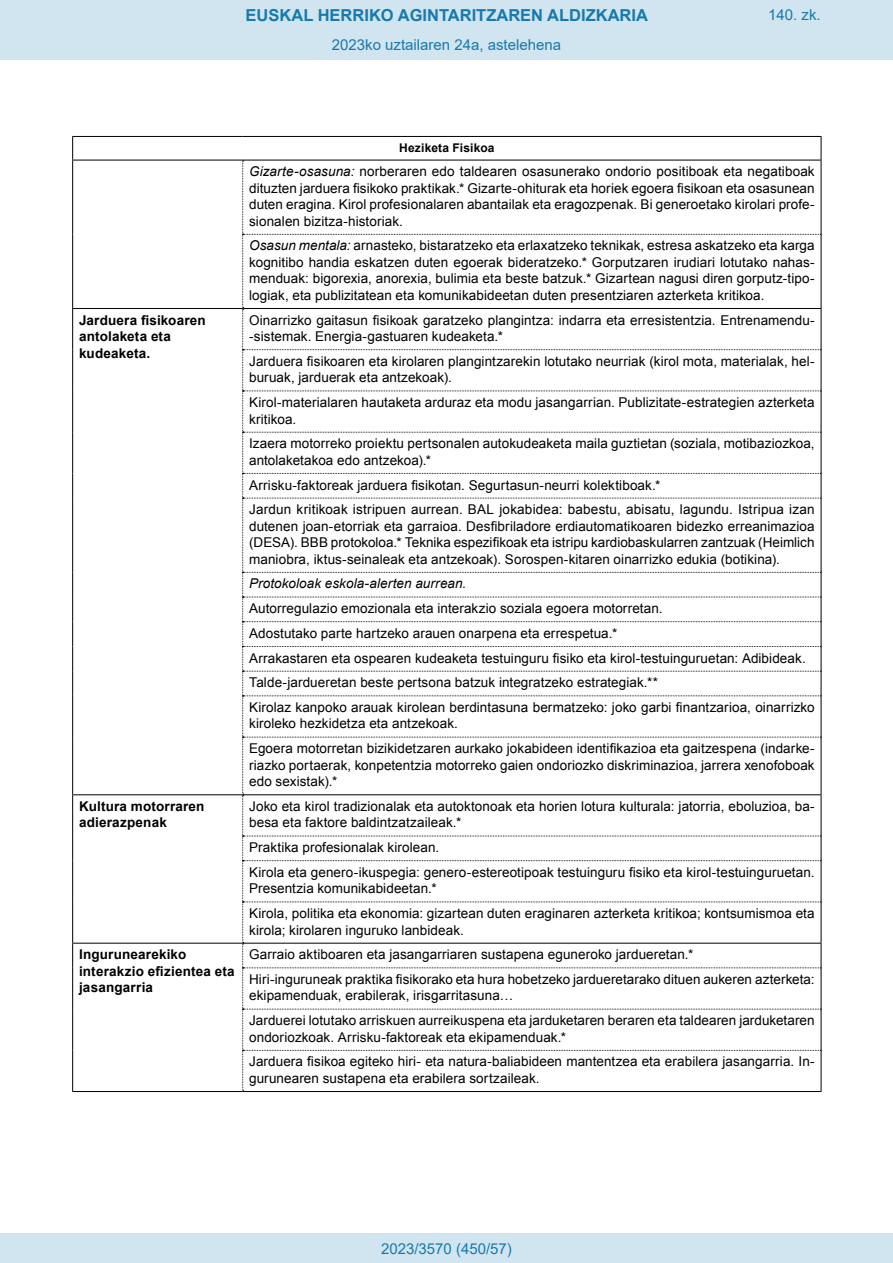
<style>
.page{position:relative;width:893px;height:1263px;background:#fff}
.page>*{position:absolute;margin:0;border:0;box-sizing:border-box;transform-origin:0 0}
.t1{font:700 16.5px "Arial";color:#1879ad}
.Paginacion_Centro{font:15px "Arial";color:#1879ad}
.t2{font:13.5px/16.5px "Arial";letter-spacing:.005em;color:#000}
.t3{font:700 13.5px/16.5px "Arial";letter-spacing:.015em;color:#000}
.t4{font:700 12px "Arial";letter-spacing:.015em;color:#000}
.s1{font-style:italic}
</style>
<div class="page">
<hr style="left:72px;top:160px;width:171px;height:1px;background:#000">
<hr style="left:72px;top:794px;width:171px;height:1px;background:#000">
<hr style="left:72px;top:136px;width:171px;height:1px;background:#000">
<svg style="left:72px;top:137px;width:1px;height:23px"></svg>
<hr style="left:243px;top:136px;width:578px;height:1px;background:#000">
<svg style="left:72px;top:944px;width:1px;height:24px"></svg>
<hr style="left:72px;top:968px;width:1px;height:41px;background:#000">
<hr style="left:72px;top:1009px;width:1px;height:41px;background:#000">
<hr style="left:72px;top:1050px;width:1px;height:41px;background:#000">
<hr style="left:72px;top:1091px;width:171px;height:1px;background:#000">
<hr style="left:243px;top:1091px;width:578px;height:1px;background:#000">
<hr style="left:72px;top:160px;width:1px;height:74px;background:#000">
<hr style="left:72px;top:234px;width:1px;height:74px;background:#000">
<hr style="left:72px;top:308px;width:171px;height:1px;background:#000">
<hr style="left:72px;top:309px;width:1px;height:41px;background:#000">
<hr style="left:72px;top:350px;width:1px;height:41px;background:#000">
<hr style="left:72px;top:391px;width:1px;height:41px;background:#000">
<hr style="left:72px;top:432px;width:1px;height:41px;background:#000">
<svg style="left:72px;top:473px;width:1px;height:25px"></svg>
<hr style="left:72px;top:498px;width:1px;height:74px;background:#000">
<svg style="left:72px;top:572px;width:1px;height:124px"></svg>
<hr style="left:72px;top:696px;width:1px;height:41px;background:#000">
<hr style="left:72px;top:737px;width:1px;height:57px;background:#000">
<hr style="left:72px;top:795px;width:1px;height:41px;background:#000">
<svg style="left:72px;top:836px;width:1px;height:25px"></svg>
<hr style="left:72px;top:861px;width:1px;height:41px;background:#000">
<hr style="left:72px;top:902px;width:1px;height:41px;background:#000">
<hr style="left:72px;top:943px;width:171px;height:1px;background:#000">
<svg style="left:242px;top:137px;width:580px;height:954px"></svg>
<hr style="left:821px;top:902px;width:1px;height:41px;background:#000">
<hr style="left:243px;top:943px;width:578px;height:1px;background:#000">
<div style="left:0;top:0;width:893px;height:60px;background:#d0e5f0"></div>
<div style="left:0;top:1233px;width:893px;height:30px;background:#d0e5f0"></div>
<p class="t1" style="left:246px;top:3px;width:404px">EUSKAL HERRIKO AGINTARITZAREN ALDIZKARIA</p>
<p class="Paginacion_Centro" style="left:768px;top:5px;width:54px">140. zk.</p>
<p class="Paginacion_Centro" style="left:332px;top:35px;width:231px">2023ko uztailaren 24a, astelehena</p>
<p class="t4" style="left:399px;top:139px;width:97px">Heziketa Fisikoa</p>
<p class="t2" style="left:249px;top:163px;width:567px;text-align:justify"><span class="s1">Gizarte-osasuna:</span> norberaren edo taldearen osasunerako ondorio positiboak eta negatiboak dituzten jarduera fisikoko praktikak.* Gizarte-ohiturak eta horiek egoera fisikoan eta osasunean duten eragina. Kirol profesionalaren abantailak eta eragozpenak. Bi generoetako kirolari profe&shy;sionalen bizitza-historiak.</p>
<p class="t2" style="left:249px;top:238px;width:567px;text-align:justify"><span class="s1">Osasun mentala:</span> arnasteko, bistaratzeko eta erlaxatzeko teknikak, estresa askatzeko eta karga kognitibo handia eskatzen duten egoerak bideratzeko.* Gorputzaren irudiari lotutako nahas&shy;menduak: bigorexia, anorexia, bulimia eta beste batzuk.* Gizartean nagusi diren gorputz-tipo&shy;logiak, eta publizitatean eta komunikabideetan duten presentziaren azterketa kritikoa.</p>
<p class="t3" style="left:79px;top:312px;width:128px">Jarduera fisikoaren antolaketa eta kudeaketa.</p>
<p class="t2" style="left:249px;top:312px;width:567px">Oinarrizko gaitasun fisikoak garatzeko plangintza: indarra eta erresistentzia. Entrenamendu--sistemak. Energia-gastuaren kudeaketa.*</p>
<p class="t2" style="left:249px;top:353px;width:567px">Jarduera fisikoaren eta kirolaren plangintzarekin lotutako neurriak (kirol mota, materialak, hel&shy;buruak, jarduerak eta antzekoak).</p>
<p class="t2" style="left:249px;top:394px;width:567px">Kirol-materialaren hautaketa arduraz eta modu jasangarrian. Publizitate-estrategien azterketa kritikoa.</p>
<p class="t2" style="left:249px;top:435px;width:567px">Izaera motorreko proiektu pertsonalen autokudeaketa maila guztietan (soziala, motibaziozkoa, antolaketakoa edo antzekoa).*</p>
<p class="t2" style="left:249px;top:472px;width:567px;line-height:24.8px">Arrisku-faktoreak jarduera fisikotan. Segurtasun-neurri kolektiboak.*<br>Jardun kritikoak istripuen aurrean. BAL jokabidea: babestu, abisatu, lagundu. Istripua izan</p>
<p class="t2" style="left:249px;top:518px;width:567px;text-align:justify">dutenen joan-etorriak eta garraioa. Desfibriladore erdiautomatikoaren bidezko erreanimazioa (DESA). BBB protokoloa.* Teknika espezifikoak eta istripu kardiobaskularren zantzuak (Heimlich maniobra, iktus-seinaleak eta antzekoak). Sorospen-kitaren oinarrizko edukia (botikina).</p>
<p class="t2" style="left:249px;top:571px;width:567px;line-height:24.8px"><span class="s1">Protokoloak eskola-alerten aurrean.<br></span>Autorregulazio emozionala eta interakzio soziala egoera motorretan.<br>Adostutako parte hartzeko arauen onarpena eta errespetua.*<br>Arrakastaren eta ospearen kudeaketa testuinguru fisiko eta kirol-testuinguruetan: Adibideak.<br>Talde-jardueretan beste pertsona batzuk integratzeko estrategiak.**<br>Kirolaz kanpoko arauak kirolean berdintasuna bermatzeko: joko garbi finantzarioa, oinarrizko</p>
<p class="t2" style="left:249px;top:711px;width:567px;line-height:24.8px">kiroleko hezkidetza eta antzekoak.<br>Egoera motorretan bizikidetzaren aurkako jokabideen identifikazioa eta gaitzespena (indarke-</p>
<p class="t2" style="left:249px;top:757px;width:567px">riazko portaerak, konpetentzia motorreko gaien ondoriozko diskriminazioa, jarrera xenofoboak edo sexistak).*</p>
<p class="t3" style="left:79px;top:798px;width:127px">Kultura motorraren adierazpenak</p>
<p class="t2" style="left:249px;top:798px;width:567px">Joko eta kirol tradizionalak eta autoktonoak eta horien lotura kulturala: jatorria, eboluzioa, ba&shy;besa eta faktore baldintzatzaileak.*</p>
<p class="t2" style="left:249px;top:835px;width:567px;line-height:24.8px">Praktika profesionalak kirolean.<br>Kirola eta genero-ikuspegia: genero-estereotipoak testuinguru fisiko eta kirol-testuinguruetan.</p>
<p class="t2" style="left:249px;top:876px;width:567px;line-height:24.8px">Presentzia komunikabideetan.*<br>Kirola, politika eta ekonomia: gizartean duten eraginaren azterketa kritikoa; kontsumismoa eta</p>
<p class="t2" style="left:249px;top:922px;width:216px">kirola; kirolaren inguruko lanbideak.</p>
<p class="t3" style="left:79px;top:947px;width:157px">Ingurunearekiko interakzio efizientea eta jasangarria</p>
<p class="t2" style="left:249px;top:942px;width:567px;line-height:24.8px">Garraio aktiboaren eta jasangarriaren sustapena eguneroko jardueretan.*<br>Hiri-inguruneak praktika fisikorako eta hura hobetzeko jardueretarako dituen aukeren azterketa:</p>
<p class="t2" style="left:249px;top:983px;width:567px;line-height:24.8px">ekipamenduak, erabilerak, irisgarritasuna…<br>Jarduerei lotutako arriskuen aurreikuspena eta jarduketaren beraren eta taldearen jarduketaren</p>
<p class="t2" style="left:249px;top:1025px;width:567px;line-height:24.8px">ondoriozkoak. Arrisku-faktoreak eta ekipamenduak.*<br>Jarduera fisikoa egiteko hiri- eta natura-baliabideen mantentzea eta erabilera jasangarria. In-</p>
<p class="t2" style="left:249px;top:1070px;width:292px">gurunearen sustapena eta erabilera sortzaileak.</p>
<p class="Paginacion_Centro" style="left:381px;top:1238px;width:132px">2023/3570 (450/57)</p>
</div>
